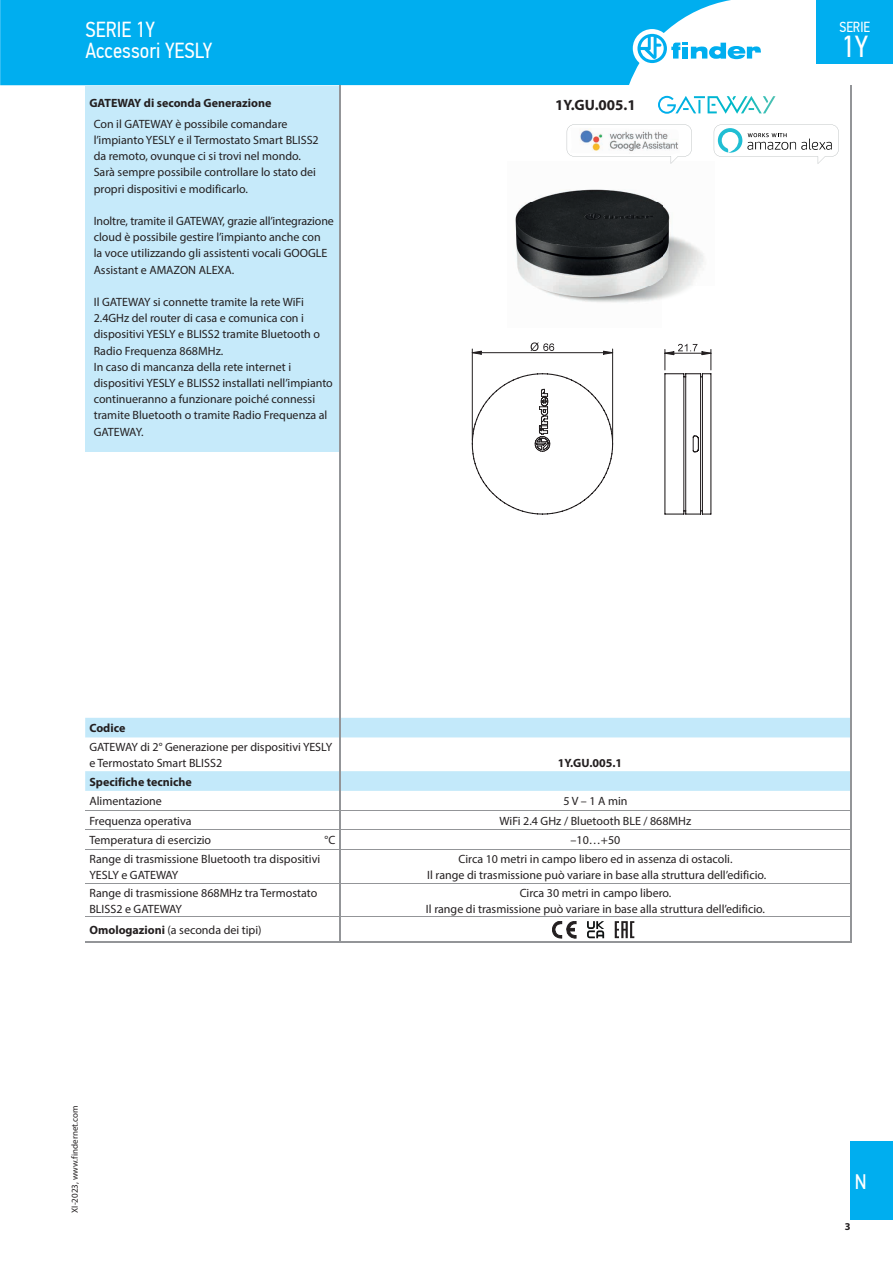
<style>
.page{position:relative;width:893px;height:1263px;background:#fff}
.page>*{position:absolute;margin:0;border:0;box-sizing:border-box;transform-origin:0 0}
.t1{font:30.3px "PF Din Text Cond Pro";color:#fff}
.t2{font:21.75px/21px "PF Din Text Cond Pro";color:#fff}
.t3{font:21px "PF Din Text Cond Pro";color:#fff}
.t4{font:700 15px "Myriad Pro";color:#231f20}
.t5{font:14.55px "PF Din Text Cond Pro";color:#fff}
.t6{font:12px/16.2px "Myriad Pro";color:#231f20}
.t7{font:700 12px "Myriad Pro";color:#231f20}
.t8{font:700 10.5px "Myriad Pro";color:#231f20}
.t9{font:9px "Myriad Pro";color:#231f20}
.s1{font-weight:700}
</style>
<div class="page">
<div style="left:0;top:0;width:731px;height:85px;background:#00aeef"></div>
<div style="left:633px;top:29px;width:38px;height:39px;background:#fff;border-radius:50%"></div>
<svg style="left:637px;top:34px;width:124px;height:29px"></svg>
<div style="left:816px;top:0;width:77px;height:64px;background:#00aeef"></div>
<div style="left:850px;top:1141px;width:43px;height:79px;background:#00aeef"></div>
<div style="left:85px;top:86px;width:256px;height:366px;background:#c6eafa"></div>
<svg style="left:85px;top:718px;width:765px;height:73px;fill:#c3e9fa"></svg>
<svg style="left:850px;top:85px;width:1px;height:29px"></svg>
<hr style="left:85px;top:849px;width:255px;height:1px;background:#939598">
<hr style="left:850px;top:114px;width:1px;height:604px;background:#939598">
<hr style="left:85px;top:810px;width:255px;height:1px;background:#939598">
<hr style="left:85px;top:829px;width:255px;height:1px;background:#939598">
<hr style="left:85px;top:942px;width:255px;height:1px;background:#939598">
<hr style="left:340px;top:114px;width:1px;height:604px;background:#939598">
<svg style="left:340px;top:85px;width:1px;height:29px"></svg>
<svg style="left:340px;top:718px;width:1px;height:19px"></svg>
<hr style="left:340px;top:737px;width:1px;height:34px;background:#939598">
<svg style="left:340px;top:771px;width:1px;height:78px"></svg>
<hr style="left:340px;top:810px;width:510px;height:1px;background:#939598">
<hr style="left:340px;top:829px;width:510px;height:1px;background:#939598">
<svg style="left:340px;top:917px;width:1px;height:25px"></svg>
<svg style="left:850px;top:917px;width:1px;height:25px"></svg>
<hr style="left:340px;top:942px;width:511px;height:1px;background:#939598">
<hr style="left:340px;top:849px;width:510px;height:1px;background:#939598">
<hr style="left:340px;top:850px;width:1px;height:33px;background:#939598">
<hr style="left:850px;top:849px;width:1px;height:34px;background:#939598">
<hr style="left:340px;top:884px;width:1px;height:32px;background:#939598">
<hr style="left:850px;top:883px;width:1px;height:34px;background:#939598">
<hr style="left:85px;top:883px;width:255px;height:1px;background:#939598">
<hr style="left:340px;top:883px;width:510px;height:1px;background:#939598">
<hr style="left:85px;top:916px;width:255px;height:1px;background:#939598">
<hr style="left:340px;top:916px;width:510px;height:1px;background:#939598">
<svg style="left:850px;top:718px;width:1px;height:19px"></svg>
<hr style="left:850px;top:737px;width:1px;height:34px;background:#939598">
<svg style="left:850px;top:771px;width:1px;height:78px"></svg>
<img style="left:515px;top:189px;width:189px;height:114px">
<svg style="left:472px;top:342px;width:240px;height:173px"></svg>
<hr style="left:665px;top:353px;width:46px;height:1px;background:#231f20">
<svg style="left:587px;top:921px;width:17px;height:17px"></svg>
<svg style="left:552px;top:921px;width:24px;height:17px"></svg>
<svg style="left:615px;top:921px;width:19px;height:17px"></svg>
<svg style="left:658px;top:96px;width:117px;height:18px"></svg>
<svg style="left:714px;top:125px;width:125px;height:39px"></svg>
<svg style="left:567px;top:124px;width:125px;height:40px"></svg>
<h2 class="t2" style="left:85px;top:19px;width:128px">SERIE 1Y<br>Accessori YESLY</h2>
<p class="t7" style="left:89px;top:95px;width:184px">GATEWAY di seconda Generazione</p>
<p class="t6" style="left:94px;top:115px;width:227px">Con il GATEWAY è possibile comandare l’impianto YESLY e il Termostato Smart BLISS2 da remoto, ovunque ci si trovi nel mondo.<br>Sarà sempre possibile controllare lo stato dei propri dispositivi e modificarlo.</p>
<p class="t6" style="left:94px;top:213px;width:242px">Inoltre, tramite il GATEWAY, grazie all’integrazione cloud è possibile gestire l’impianto anche con<br>la voce utilizzando gli assistenti vocali GOOGLE Assistant e AMAZON ALEXA.</p>
<p class="t6" style="left:94px;top:294px;width:241px">Il GATEWAY si connette tramite la rete WiFi 2.4GHz del router di casa e comunica con i dispositivi YESLY e BLISS2 tramite Bluetooth o Radio Frequenza 868MHz.<br>In caso di mancanza della rete internet i dispositivi YESLY e BLISS2 installati nell’impianto continueranno a funzionare poiché connessi tramite Bluetooth o tramite Radio Frequenza al GATEWAY.</p>
<p class="t4" style="left:555px;top:95px;width:82px">1Y.GU.005.1</p>
<p class="t5" style="left:839px;top:19px;width:32px">SERIE</p>
<h1 class="t1" style="left:841px;top:28px;width:28px">1Y</h1>
<p class="t7" style="left:89px;top:720px;width:37px">Codice</p>
<p class="t6" style="left:89px;top:738px;width:244px">GATEWAY di 2° Generazione per dispositivi YESLY e Termostato Smart BLISS2</p>
<p class="t7" style="left:558px;top:755px;width:66px">1Y.GU.005.1</p>
<p class="t7" style="left:89px;top:774px;width:104px">Specifiche tecniche</p>
<p class="t6" style="left:89px;top:793px;width:74px">Alimentazione</p>
<p class="t6" style="left:563px;top:793px;width:66px">5 V – 1 A min</p>
<p class="t6" style="left:89px;top:812px;width:104px">Frequenza operativa</p>
<p class="t6" style="left:500px;top:812px;width:193px">WiFi 2.4 GHz / Bluetooth BLE / 868MHz</p>
<p class="t6" style="left:89px;top:832px;width:123px">Temperatura di esercizio</p>
<p class="t6" style="left:325px;top:832px;width:12px">°C</p>
<p class="t6" style="left:571px;top:832px;width:51px">–10…+50</p>
<p class="t6" style="left:89px;top:850px;width:232px">Range di trasmissione Bluetooth tra dispositivi<br>YESLY e GATEWAY</p>
<p class="t6" style="left:427px;top:850px;width:341px;text-align:center">Circa 10 metri in campo libero ed in assenza di ostacoli.<br>Il range di trasmissione può variare in base alla struttura dell’edificio.</p>
<p class="t6" style="left:89px;top:884px;width:229px">Range di trasmissione 868MHz tra Termostato<br>BLISS2 e GATEWAY</p>
<p class="t6" style="left:426px;top:884px;width:341px;text-align:center">Circa 30 metri in campo libero.<br>Il range di trasmissione può variare in base alla struttura dell’edificio.</p>
<p class="t6" style="left:89px;top:922px;width:174px"><span class="s1">Omologazioni</span> (a seconda dei tipi)</p>
<p class="t9" style="left:69px;top:1213px;width:108px;rotate:-90deg">XI-2023, www.findernet.com</p>
<h3 class="t3" style="left:855px;top:1169px;width:13px">N</h3>
<p class="t8" style="left:845px;top:1219px;width:7px">3</p>
</div>
